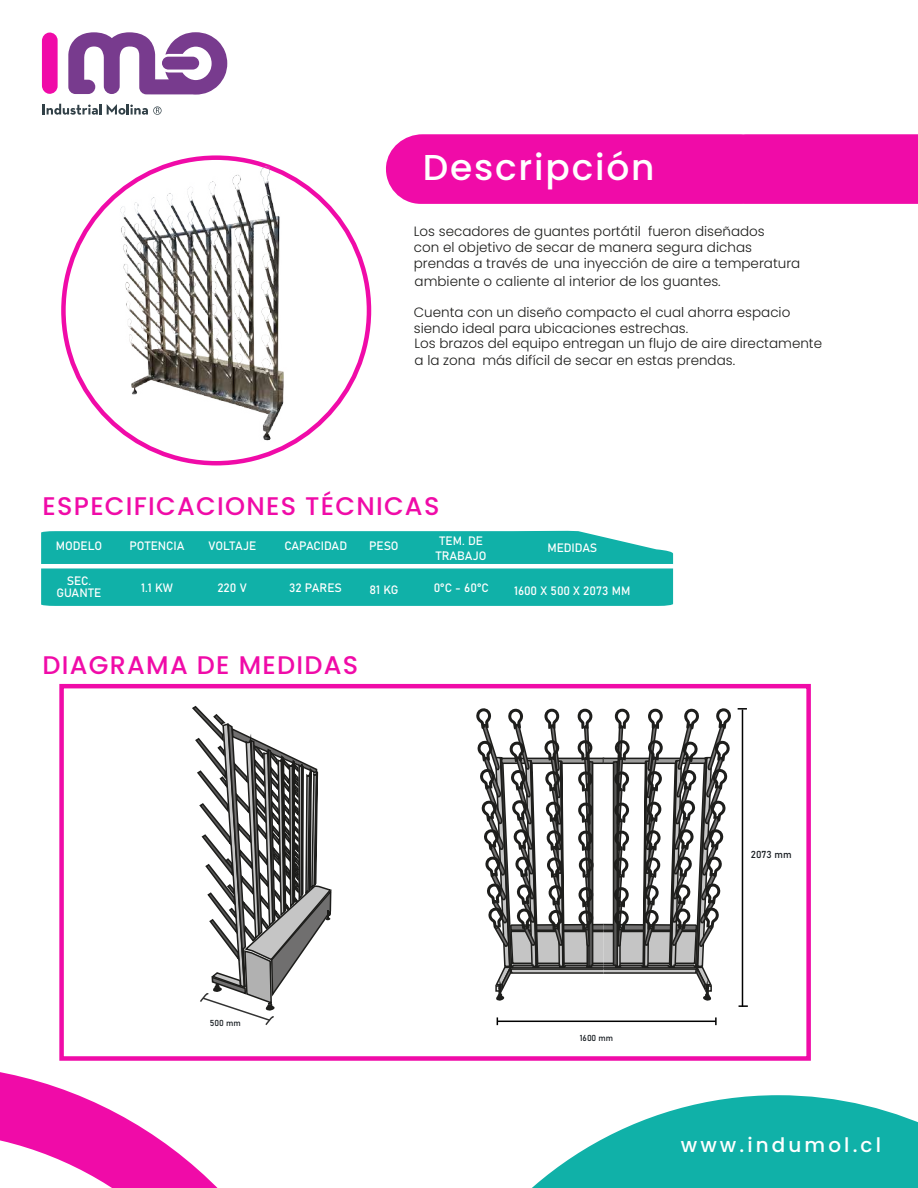
<style>
.page{position:relative;width:918px;height:1188px;background:#fff}
.page>*{position:absolute;margin:0;border:0;box-sizing:border-box;transform-origin:0 0}
.t1{font:500 36px "Poppins";letter-spacing:.05em;color:#fff}
.t2{font:500 25.5px "Poppins";letter-spacing:.05em;color:#f00ba8}
.t3{font:500 19.95px "Poppins";letter-spacing:.155em;color:#fff}
.t4{font:300 13.5px/16px "Poppins";color:#1d1d1b}
.t5{font:12px/12px "Bahnschrift";color:#fff;text-align:center}
.t6{font:12px "Bahnschrift";letter-spacing:-.02em;color:#fff}
.t7{font:10.05px "Bahnschrift";color:#14191e}
.t8{font:8.55px "Bahnschrift";color:#14191e}
</style>
<div class="page">
<div style="left:386px;top:134px;width:532px;height:70px;background:#f00ba8"></div>
<svg style="left:0;top:1072px;width:218px;height:116px"></svg>
<svg style="left:42px;top:32px;width:16px;height:62px"></svg>
<svg style="left:68px;top:32px;width:159px;height:63px"></svg>
<svg style="left:43px;top:104px;width:58px;height:11px"></svg>
<svg style="left:107px;top:104px;width:55px;height:11px"></svg>
<svg style="left:532px;top:1095px;width:386px;height:93px"></svg>
<img style="left:108px;top:159px;width:216px;height:288px">
<div style="left:41px;top:531px;width:632px;height:75px;background:#10b1a8"></div>
<hr style="left:34px;top:564px;width:732px;height:4px;background:#fff">
<div style="left:59px;top:684px;width:752px;height:377px;border:4px solid #f00ba8"></div>
<svg style="left:474px;top:683px;width:121px;height:453px"></svg>
<svg style="left:612px;top:683px;width:121px;height:374px"></svg>
<svg style="left:480px;top:701px;width:247px;height:300px"></svg>
<hr style="left:742px;top:710px;width:1px;height:297px;background:#010101">
<svg style="left:738px;top:708px;width:9px;height:2px"></svg>
<svg style="left:739px;top:1005px;width:9px;height:2px"></svg>
<svg style="left:715px;top:1017px;width:2px;height:8px"></svg>
<hr style="left:497px;top:1021px;width:219px;height:1px;background:#010101">
<svg style="left:191px;top:683px;width:142px;height:342px"></svg>
<h1 class="t1" style="left:423px;top:146px;width:233px">Descripción</h1>
<p class="t4" style="left:414px;top:223px;width:388px">Los secadores de guantes portátil fueron diseñados<br>con el objetivo de secar de manera segura dichas prendas a través de una inyección de aire a temperatura</p>
<p class="t4" style="left:414px;top:304px;width:410px">Cuenta con un diseño compacto el cual ahorra espacio siendo ideal para ubicaciones estrechas.<br>Los brazos del equipo entregan un flujo de aire directamente a la zona más difícil de secar en estas prendas.</p>
<p class="t4" style="left:415px;top:273px;width:308px">ambiente o caliente al interior de los guantes.</p>
<h2 class="t2" style="left:43px;top:491px;width:398px">ESPECIFICACIONES TÉCNICAS</h2>
<p class="t5" style="left:436px;top:533px;width:52px;line-height:14.4px;text-align:left">TEM. DE<br>TRABAJO</p>
<p class="t5" style="left:56px;top:539px;width:48px">MODELO</p>
<p class="t5" style="left:130px;top:539px;width:56px">POTENCIA</p>
<p class="t5" style="left:209px;top:539px;width:49px">VOLTAJE</p>
<p class="t6" style="left:284px;top:537px;width:64px">CAPACIDAD</p>
<p class="t5" style="left:369px;top:539px;width:31px">PESO</p>
<p class="t5" style="left:547px;top:541px;width:51px">MEDIDAS</p>
<p class="t5" style="left:141px;top:581px;width:33px">1.1 KW</p>
<p class="t5" style="left:217px;top:581px;width:31px">220 V</p>
<p class="t5" style="left:289px;top:581px;width:54px">32 PARES</p>
<p class="t5" style="left:369px;top:583px;width:31px">81 KG</p>
<p class="t5" style="left:57px;top:574px;width:46px">SEC.<br>GUANTE</p>
<p class="t5" style="left:434px;top:581px;width:57px">0°C - 60°C</p>
<p class="t5" style="left:514px;top:583px;width:118px">1600 X 500 X 2073 MM</p>
<h2 class="t2" style="left:43px;top:651px;width:317px">DIAGRAMA DE MEDIDAS</h2>
<p class="t8" style="left:210px;top:1017px;width:32px">500 mm</p>
<p class="t7" style="left:751px;top:847px;width:42px">2073 mm</p>
<p class="t8" style="left:580px;top:1031px;width:35px">1600 mm</p>
<h3 class="t3" style="left:681px;top:1134px;width:202px">www.indumol.cl</h3>
</div>
